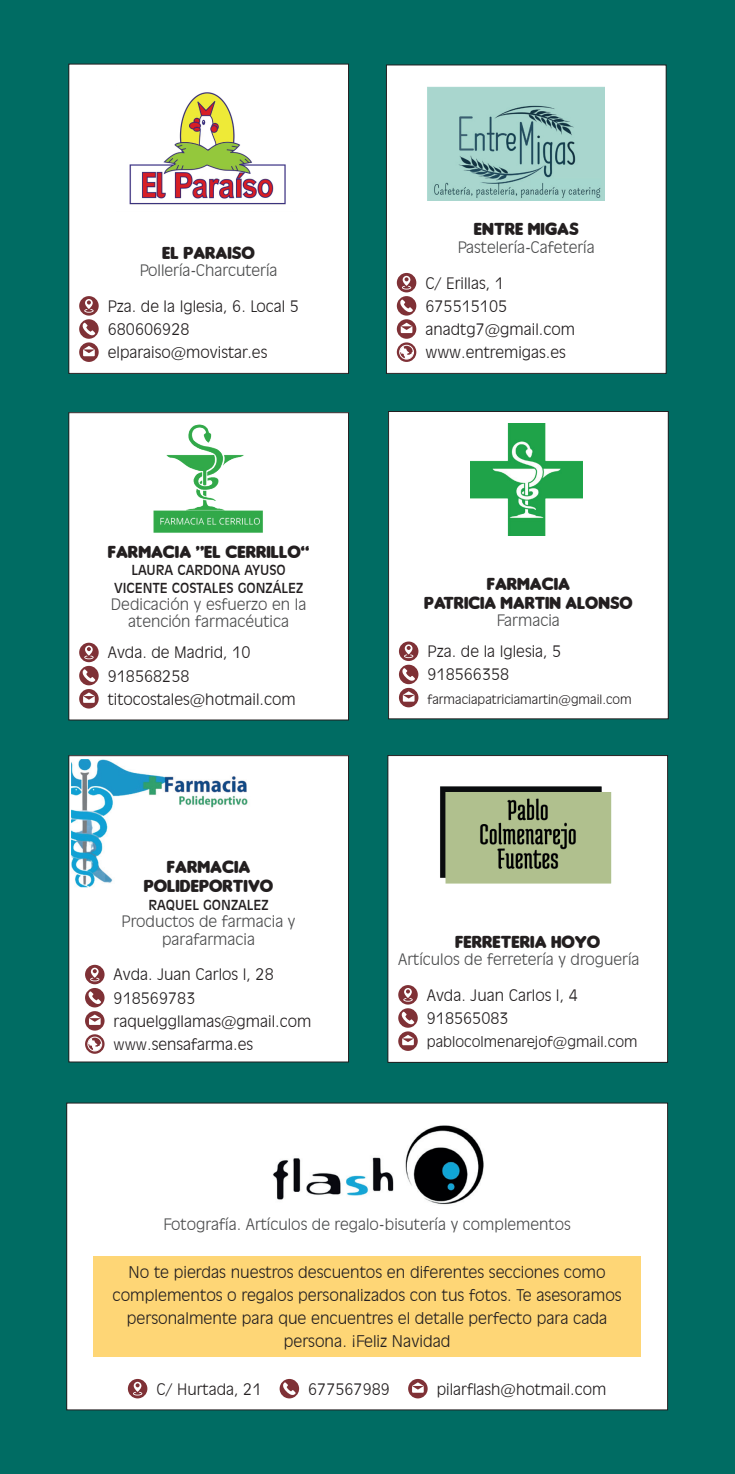
<style>
.page{position:relative;width:735px;height:1474px;background:#fff}
.page>*{position:absolute;margin:0;border:0;box-sizing:border-box;transform-origin:0 0}
.t1{font:18.38px/19.2px "Insaniburger";color:#231f20;text-align:center}
.t2{font:300 15.75px/22.8px "Incised 901 BT";color:#231f20;text-align:center}
.t3{font:300 15.4px/23.1px "Incised 901 BT";color:#231f20}
.t4{font:300 15.4px/17.3px "Incised 901 BT";color:#4b4c4d;text-align:center}
.t5{font:300 14.53px "Incised 901 BT";color:#231f20}
.t6{font:13.47px/17.3px "Incised 901 BT";color:#231f20;text-align:center}
.t7{font:300 12.6px "Incised 901 BT";color:#231f20}
.s1{font-size:14.53px}
</style>
<div class="page">
<div style="left:0;top:0;width:734px;height:1473px;background:#006c63"></div>
<div style="left:69px;top:412px;width:279px;height:308px;background:#fff"></div>
<svg style="left:79px;top:642px;width:20px;height:20px"></svg>
<svg style="left:84px;top:645px;width:9px;height:14px"></svg>
<svg style="left:79px;top:666px;width:20px;height:19px"></svg>
<svg style="left:83px;top:669px;width:12px;height:13px"></svg>
<svg style="left:79px;top:689px;width:20px;height:19px"></svg>
<div style="left:68px;top:412px;width:281px;height:308px;border:1px solid #231f20"></div>
<img style="left:153px;top:424px;width:110px;height:109px">
<div style="left:388px;top:411px;width:280px;height:307px;background:#fff"></div>
<svg style="left:398px;top:641px;width:20px;height:20px"></svg>
<svg style="left:404px;top:644px;width:9px;height:14px"></svg>
<svg style="left:398px;top:664px;width:20px;height:20px"></svg>
<svg style="left:402px;top:668px;width:13px;height:12px"></svg>
<svg style="left:398px;top:688px;width:20px;height:19px"></svg>
<div style="left:388px;top:411px;width:280px;height:308px;border:1px solid #231f20"></div>
<div style="left:69px;top:755px;width:279px;height:307px;background:#fff"></div>
<div style="left:68px;top:755px;width:281px;height:307px;border:1px solid #231f20"></div>
<img style="left:470px;top:423px;width:112px;height:112px">
<div style="left:69px;top:64px;width:279px;height:309px;background:#fff"></div>
<div style="left:79px;top:296px;width:20px;height:19px;background:#7f3136;border-radius:50%"></div>
<svg style="left:84px;top:299px;width:9px;height:14px"></svg>
<svg style="left:79px;top:319px;width:20px;height:20px"></svg>
<svg style="left:83px;top:322px;width:12px;height:13px"></svg>
<svg style="left:79px;top:342px;width:20px;height:20px"></svg>
<div style="left:68px;top:64px;width:281px;height:310px;border:1px solid #231f20"></div>
<img style="left:129px;top:92px;width:157px;height:113px">
<div style="left:386px;top:65px;width:279px;height:308px;background:#fff"></div>
<svg style="left:396px;top:273px;width:20px;height:19px"></svg>
<svg style="left:401px;top:276px;width:10px;height:13px"></svg>
<svg style="left:396px;top:296px;width:20px;height:19px"></svg>
<svg style="left:400px;top:299px;width:13px;height:13px"></svg>
<svg style="left:396px;top:319px;width:20px;height:20px"></svg>
<svg style="left:396px;top:342px;width:20px;height:20px"></svg>
<div style="left:399px;top:345px;width:14px;height:14px;border:1px solid #fff;border-radius:50%"></div>
<svg style="left:399px;top:346px;width:14px;height:13px"></svg>
<div style="left:386px;top:65px;width:280px;height:309px;border:1px solid #231f20"></div>
<img style="left:427px;top:86px;width:177px;height:114px">
<div style="left:387px;top:755px;width:280px;height:307px;background:#fff"></div>
<div style="left:398px;top:985px;width:19px;height:19px;background:#7f3136;border-radius:50%"></div>
<svg style="left:403px;top:988px;width:9px;height:13px"></svg>
<svg style="left:398px;top:1008px;width:19px;height:19px"></svg>
<svg style="left:401px;top:1011px;width:13px;height:13px"></svg>
<svg style="left:398px;top:1031px;width:19px;height:19px"></svg>
<div style="left:387px;top:755px;width:280px;height:307px;border:1px solid #231f20"></div>
<img style="left:440px;top:786px;width:172px;height:98px">
<div style="left:67px;top:1103px;width:600px;height:306px;background:#fff"></div>
<svg style="left:128px;top:1378px;width:19px;height:20px"></svg>
<svg style="left:133px;top:1381px;width:9px;height:14px"></svg>
<svg style="left:279px;top:1378px;width:20px;height:20px"></svg>
<svg style="left:283px;top:1382px;width:12px;height:12px"></svg>
<svg style="left:408px;top:1378px;width:19px;height:20px"></svg>
<img style="left:273px;top:1125px;width:211px;height:80px">
<div style="left:94px;top:1256px;width:546px;height:100px;background:#fed676"></div>
<img style="left:71px;top:760px;width:177px;height:128px">
<svg style="left:85px;top:964px;width:19px;height:20px"></svg>
<svg style="left:90px;top:967px;width:9px;height:14px"></svg>
<div style="left:85px;top:988px;width:19px;height:19px;background:#7f3136;border-radius:50%"></div>
<svg style="left:88px;top:991px;width:13px;height:13px"></svg>
<svg style="left:85px;top:1011px;width:19px;height:19px"></svg>
<svg style="left:85px;top:1034px;width:19px;height:19px"></svg>
<div style="left:88px;top:1036px;width:14px;height:15px;border:1px solid #fff;border-radius:50%"></div>
<svg style="left:88px;top:1037px;width:13px;height:13px"></svg>
<p class="t1" style="left:162px;top:242px;width:94px">EL PARAISO</p>
<p class="t4" style="left:140px;top:262px;width:139px">Pollería-Charcutería</p>
<p class="t3" style="left:108px;top:294px;width:192px">Pza. de la Iglesia, 6. Local 5<br>680606928 elparaiso@movistar.es</p>
<p class="t1" style="left:108px;top:542px;width:203px">FARMACIA “EL CERRILLO”</p>
<p class="t6" style="left:114px;top:562px;width:190px">LAURA CARDONA AYUSO<br>VICENTE COSTALES GONZÁLEZ</p>
<p class="t4" style="left:111px;top:596px;width:197px">Dedicación y esfuerzo en la atención farmacéutica</p>
<p class="t3" style="left:108px;top:641px;width:189px">Avda. de Madrid, 10<br>918568258 titocostales@hotmail.com</p>
<p class="t1" style="left:144px;top:857px;width:108px;text-align:left;text-indent:23px">FARMACIA<br>POLIDEPORT</p>
<p class="t1" style="left:243px;top:876px;width:18px">IVO</p>
<p class="t6" style="left:148px;top:896px;width:121px">RAQUEL GONZALEZ</p>
<p class="t4" style="left:121px;top:913px;width:176px">Productos de farmacia y parafarmacia</p>
<p class="t3" style="left:114px;top:963px;width:199px">Avda. Juan Carlos I, 28<br>918569783 raquelggllamas@gmail.com <span class="s1">www</span>.sensafarma.es</p>
<p class="t1" style="left:473px;top:219px;width:106px">ENTRE MIGAS</p>
<p class="t4" style="left:457px;top:238px;width:138px">Pastelería-Cafetería</p>
<p class="t3" style="left:425px;top:271px;width:151px">C/ Erillas, 1<br>675515105 anadtg7@gmail.com www.entremigas.es</p>
<p class="t1" style="left:424px;top:573px;width:210px">FARMACIA<br>PATRICIA MARTIN ALONSO</p>
<p class="t4" style="left:496px;top:612px;width:64px">Farmacia</p>
<p class="t3" style="left:427px;top:640px;width:135px">Pza. de la Iglesia, 5<br>918566358</p>
<p class="t7" style="left:427px;top:691px;width:206px">farmaciapatriciamartin@gmail.com</p>
<p class="t1" style="left:455px;top:931px;width:147px">FERRETERIA HOYO</p>
<p class="t4" style="left:398px;top:950px;width:243px">Artículos de ferretería y droguería</p>
<p class="t3" style="left:426px;top:983px;width:152px">Avda. Juan Carlos I, 4<br>918565083</p>
<p class="t5" style="left:426px;top:1033px;width:212px">pablocolmenarejof@gmail.com</p>
<p class="t4" style="left:163px;top:1215px;width:408px">Fotografía. Artículos de regalo-bisutería y complementos</p>
<p class="t2" style="left:113px;top:1261px;width:510px">No te pierdas nuestros descuentos en diferentes secciones como complementos o regalos personalizados con tus fotos. Te asesoramos personalmente para que encuentres el detalle perfecto para cada persona. ¡Feliz Navidad</p>
<p class="t3" style="left:156px;top:1377px;width:106px">C/ Hurtada, 21</p>
<p class="t3" style="left:308px;top:1377px;width:83px">677567989</p>
<p class="t3" style="left:436px;top:1377px;width:171px">pilarflash@hotmail.com</p>
</div>
